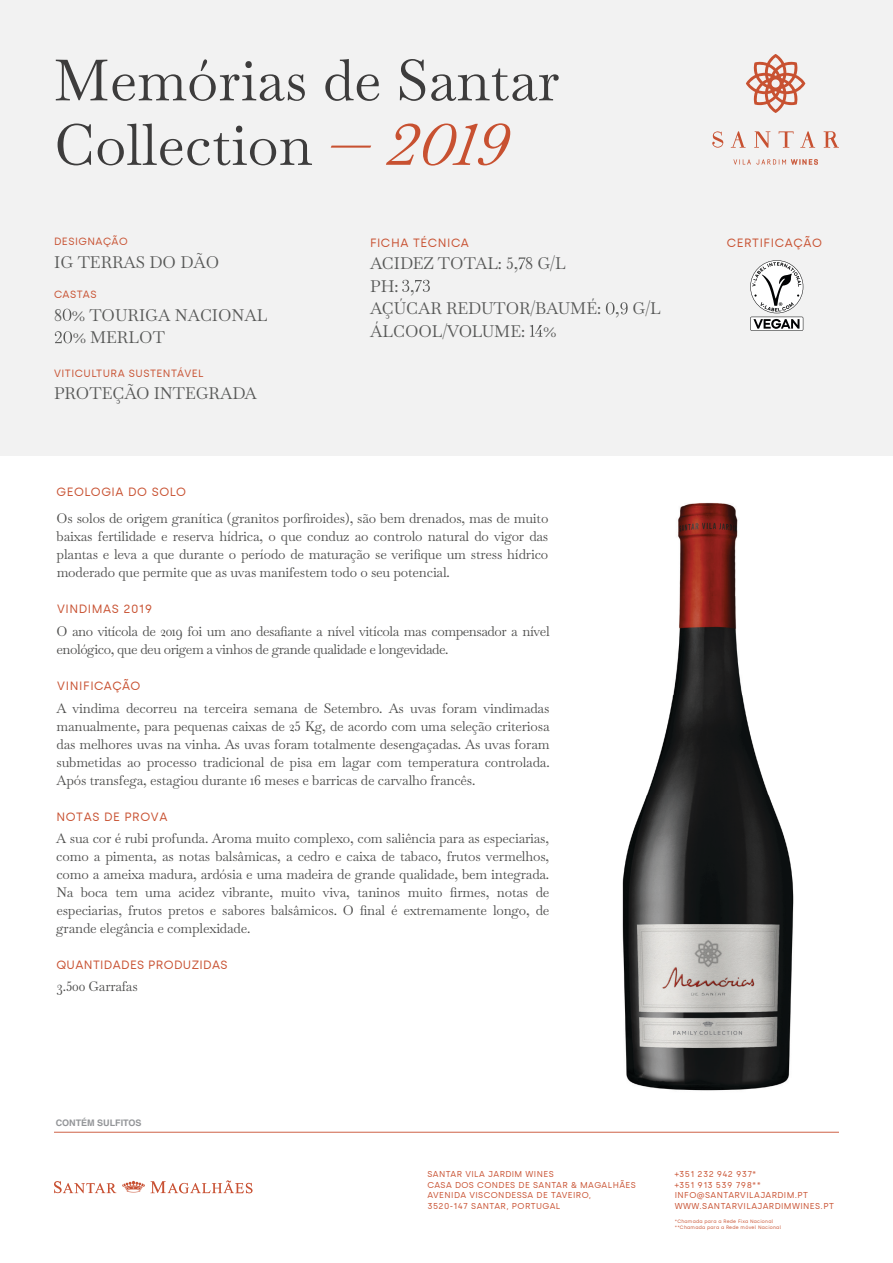
<style>
.page{position:relative;width:893px;height:1263px;background:#fff}
.page>*{position:absolute;margin:0;border:0;box-sizing:border-box;transform-origin:0 0}
.t1{font:57px/64.5px "Baskervville";color:#3d3c3c}
.t2{font:16.5px/22.5px "Baskervville";color:#575857}
.t3{font:13.5px/18px "Baskervville";letter-spacing:-.015em;color:#4b4b4a;text-align:justify}
.t4{font:13.5px/18px "Baskervville";letter-spacing:-.035em;color:#4b4b4a}
.t5{font:12px "Silka";letter-spacing:.05em;color:#c85131}
.t6{font:12px "Silka";letter-spacing:.03em;color:#c85131}
.t7{font:10.5px "Silka";letter-spacing:.05em;color:#c85131}
.t8{font:700 9px "Helvetica";color:#939598}
.t9{font:8.55px/10.5px "Silka";letter-spacing:.05em;color:#c85131}
.t10{font:4.8px/5.8px "Silka";letter-spacing:.05em;color:#c85130}
</style>
<div class="page">
<div style="left:0;top:0;width:893px;height:456px;background:#f2f2f2"></div>
<svg style="left:733px;top:159px;width:85px;height:6px"></svg>
<svg style="left:746px;top:54px;width:59px;height:59px"></svg>
<svg style="left:731px;top:131px;width:15px;height:17px"></svg>
<svg style="left:754px;top:131px;width:16px;height:17px"></svg>
<svg style="left:779px;top:131px;width:14px;height:17px"></svg>
<svg style="left:800px;top:131px;width:15px;height:17px"></svg>
<svg style="left:712px;top:131px;width:11px;height:17px"></svg>
<svg style="left:823px;top:131px;width:16px;height:17px"></svg>
<svg style="left:54px;top:1181px;width:62px;height:12px"></svg>
<svg style="left:122px;top:1180px;width:131px;height:13px"></svg>
<hr style="left:54px;top:1132px;width:785px;height:1px;background:#ce6247">
<svg style="left:63px;top:309px;width:8px;height:12px"></svg>
<svg style="left:55px;top:331px;width:17px;height:12px"></svg>
<svg style="left:402px;top:280px;width:7px;height:12px"></svg>
<svg style="left:606px;top:302px;width:22px;height:12px"></svg>
<svg style="left:331px;top:146px;width:40px;height:2px"></svg>
<svg style="left:386px;top:123px;width:124px;height:43px"></svg>
<img style="left:622px;top:502px;width:172px;height:589px">
<svg style="left:415px;top:280px;width:15px;height:12px"></svg>
<svg style="left:519px;top:257px;width:7px;height:12px"></svg>
<svg style="left:530px;top:325px;width:13px;height:12px"></svg>
<svg style="left:750px;top:260px;width:53px;height:71px"></svg>
<h1 class="t1" style="left:54px;top:44px;width:507px">Memórias de Santar<br>Collection</h1>
<p class="t7" style="left:54px;top:235px;width:75px">DESIGNAÇÃO</p>
<p class="t2" style="left:54px;top:250px;width:167px">IG TERRAS DO DÃO</p>
<p class="t7" style="left:54px;top:288px;width:44px">CASTAS</p>
<p class="t2" style="left:73px;top:302px;width:196px;text-indent:-19px">8 % TOURIGA NACIONAL % MERLOT</p>
<p class="t7" style="left:54px;top:367px;width:151px">VITICULTURA SUSTENTÁVEL</p>
<p class="t2" style="left:54px;top:381px;width:204px">PROTEÇÃO INTEGRADA</p>
<p class="t5" style="left:56px;top:484px;width:131px">GEOLOGIA DO SOLO</p>
<p class="t5" style="left:370px;top:235px;width:100px">FICHA TÉCNICA</p>
<p class="t5" style="left:727px;top:236px;width:97px">CERTIFICAÇÃO</p>
<p class="t2" style="left:370px;top:251px;width:292px">ACIDEZ TOTAL: 5, 8 G/L<br>PH: ,<br>AÇÚCAR REDUTOR/BAUMÉ: , G/L<br>ÁLCOOL/VOLUME: %</p>
<p class="t3" style="left:57px;top:508px;width:493px">Os solos de origem granítica (granitos porfiroides), são bem drenados, mas de muito baixas fertilidade e reserva hídrica, o que conduz ao controlo natural do vigor das plantas e leva a que durante o período de maturação se verifique um stress hídrico moderado que permite que as uvas manifestem todo o seu potencial.</p>
<p class="t5" style="left:57px;top:602px;width:97px">VINDIMAS 2019</p>
<p class="t4" style="left:56px;top:621px;width:495px">O ano vitícola de 2019 foi um ano desafiante a nível vitícola mas compensador a nível enológico, que deu origem a vinhos de grande qualidade e longevidade.</p>
<p class="t5" style="left:57px;top:679px;width:85px">VINIFICAÇÃO</p>
<p class="t3" style="left:56px;top:698px;width:495px">A vindima decorreu na terceira semana de Setembro. As uvas foram vindimadas manualmente, para pequenas caixas de 25 Kg, de acordo com uma seleção criteriosa das melhores uvas na vinha. As uvas foram totalmente desengaçadas. As uvas foram submetidas ao processo tradicional de pisa em lagar com temperatura controlada.<br>Após transfega, estagiou durante 16 meses e barricas de carvalho francês.</p>
<p class="t5" style="left:56px;top:809px;width:113px">NOTAS DE PROVA</p>
<p class="t3" style="left:56px;top:828px;width:495px">A sua cor é rubi profunda. Aroma muito complexo, com saliência para as especiarias, como a pimenta, as notas balsâmicas, a cedro e caixa de tabaco, frutos vermelhos, como a ameixa madura, ardósia e uma madeira de grande qualidade, bem integrada.<br>Na boca tem uma acidez vibrante, muito viva, taninos muito firmes, notas de especiarias, frutos pretos e sabores balsâmicos. O final é extremamente longo, de grande elegância e complexidade.</p>
<p class="t6" style="left:56px;top:957px;width:173px">QUANTIDADES PRODUZIDAS</p>
<p class="t3" style="left:57px;top:977px;width:82px">3.500 Garrafas</p>
<p class="t8" style="left:56px;top:1117px;width:87px">CONTÉM SULFITOS</p>
<p class="t9" style="left:427px;top:1169px;width:210px">SANTAR VILA JARDIM WINES<br>CASA DOS CONDES DE SANTAR &amp; MAGALHÃES<br>AVENIDA VISCONDESSA DE TAVEIRO,<br>3520-147 SANTAR, PORTUGAL</p>
<p class="t9" style="left:675px;top:1169px;width:161px">+351 232 942 937*<br>+351 913 539 798**<br>INFO@SANTARVILAJARDIM.PT<br>WWW.SANTARVILAJARDIMWINES.PT</p>
<p class="t10" style="left:675px;top:1218px;width:108px">*Chamada para a Rede Fixa Nacional **Chamada para a Rede móvel Nacional</p>
</div>
